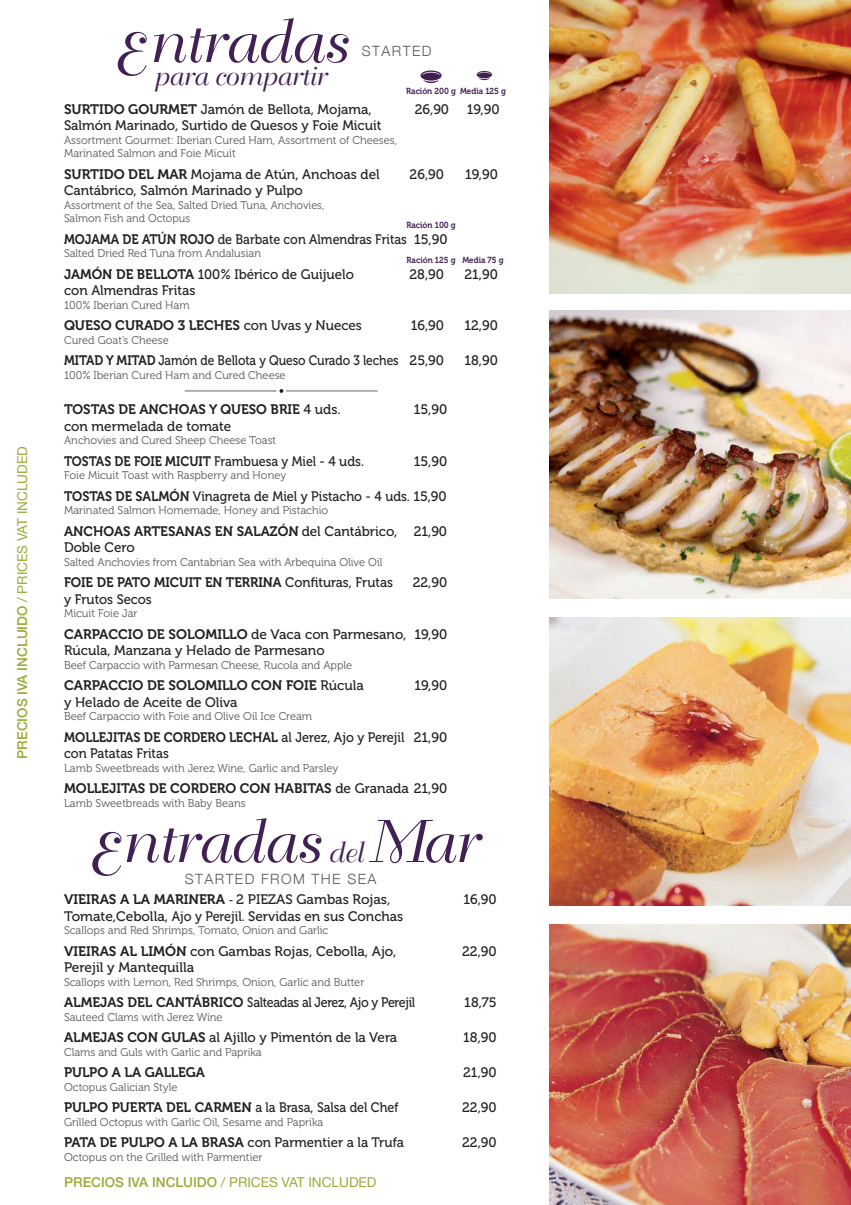
<style>
.page{position:relative;width:851px;height:1205px;background:#fff}
.page>*{position:absolute;margin:0;border:0;box-sizing:border-box;transform-origin:0 0}
.t1{font:59.62px "Bellevue";color:#412154}
.t2{font:28.12px "Bellevue";color:#412154}
.t3{font:26.25px "Bellevue";color:#412154}
.t4{font:300 14.12px "Helvetica Neue";letter-spacing:.1em;color:#57585a}
.t5{font:13.75px/16.5px "Museo 500";color:#231f20}
.t6{font:13.75px "Museo 700";color:#231f20}
.t7{font:13.75px "Museo 500";color:#231f20;scale:.91 1}
.t8{font:13.75px "Museo 500";color:#231f20;scale:.93 1}
.t9{font:13.75px "Museo 500";color:#231f20;scale:.88 1}
.t10{font:13.75px "Museo 700";color:#231f20;scale:.93 1}
.t11{font:13.75px "Museo 500";letter-spacing:-.025em;color:#231f20;scale:.84 1}
.t12{font:13.75px "Museo 700";color:#231f20;scale:.95 1}
.t13{font:13.75px "Museo 500";color:#231f20;scale:.96 1}
.t14{font:13.75px "Museo 500";color:#231f20;scale:.95 1}
.t15{font:500 13.62px "Helvetica Neue";color:#9aab39}
.t16{font:11.25px/13.5px "Museo 300";color:#57585a}
.t17{font:11.25px/13.5px "Museo 300";color:#57585a;scale:.96 1}
.t18{font:8.75px "Museo 700";color:#412154;scale:.91 1}
.s1{font-weight:400}
.s2{font-family:"Museo 700"}
.s3{font-family:"Museo 500"}
.s4{font-size:59.62px}
.s5{font-family:"Seravek";font-size:13.12px}
</style>
<div class="page">
<img style="left:549px;top:0;width:301px;height:293px">
<img style="left:549px;top:311px;width:301px;height:288px">
<img style="left:549px;top:617px;width:301px;height:288px">
<img style="left:549px;top:924px;width:301px;height:281px">
<hr style="left:185px;top:391px;width:91px;height:1px;background:#231f20">
<svg style="left:279px;top:389px;width:4px;height:4px"></svg>
<hr style="left:286px;top:391px;width:91px;height:1px;background:#231f20">
<svg style="left:420px;top:70px;width:21px;height:13px"></svg>
<svg style="left:476px;top:71px;width:16px;height:9px"></svg>
<p class="t15" style="left:11px;top:758px;width:314px;rotate:-90deg">PRECIOS IVA INCLUIDO <span class="s1">/ PRICES VAT INCLUDED</span></p>
<h1 class="t1" style="left:110px;top:9px;width:236px">Entradas</h1>
<h3 class="t3" style="left:153px;top:61px;width:174px">para compartir</h3>
<p class="t4" style="left:362px;top:42px;width:71px">STARTED</p>
<p class="t18" style="left:406px;top:86px;width:111px">Ración 200 g Media 125 g</p>
<p class="t5" style="left:64px;top:101px;width:309px"><span class="s2">SURTIDO GOURMET</span> Jamón de Bellota, Mojama,</p>
<p class="t5" style="left:415px;top:101px;width:36px">26,90</p>
<p class="t5" style="left:467px;top:101px;width:34px">19,90</p>
<p class="t5" style="left:64px;top:117px;width:319px">Salmón Marinado, Surtido de Quesos y Foie Micuit</p>
<p class="t16" style="left:64px;top:133px;width:334px">Assortment Gourmet: Iberian Cured Ham, Assortment of Cheeses,<br>Marinated Salmon and Foie Micuit</p>
<p class="t5" style="left:64px;top:166px;width:317px"><span class="s2">SURTIDO DEL MAR</span> Mojama de Atún, Anchoas del</p>
<p class="t5" style="left:409px;top:166px;width:36px">26,90</p>
<p class="t5" style="left:465px;top:166px;width:34px">19,90</p>
<p class="t5" style="left:64px;top:182px;width:240px">Cantábrico, Salmón Marinado y Pulpo</p>
<p class="t17" style="left:64px;top:198px;width:272px">Assortment of the Sea, Salted Dried Tuna, Anchovies,<br>Salmon Fish and Octopus</p>
<p class="t7" style="left:64px;top:231px;width:423px"><span class="s2">MOJAMA DE ATÚN ROJO</span> de Barbate con Almendras Fritas 15,90</p>
<p class="t16" style="left:64px;top:247px;width:198px">Salted Dried Red Tuna from Andalusian</p>
<p class="t5" style="left:64px;top:266px;width:291px"><span class="s2">JAMÓN DE BELLOTA</span> 100% Ibérico de Guijuelo</p>
<p class="t5" style="left:409px;top:266px;width:36px">28,90</p>
<p class="t5" style="left:464px;top:266px;width:35px">21,90</p>
<p class="t5" style="left:64px;top:282px;width:133px">con Almendras Fritas</p>
<p class="t16" style="left:64px;top:298px;width:127px">100% Iberian Cured Ham</p>
<p class="t6" style="left:64px;top:318px;width:299px">QUESO CURADO 3 LECHES <span class="s3">con Uvas y Nueces</span></p>
<p class="t5" style="left:410px;top:317px;width:35px">16,90</p>
<p class="t5" style="left:464px;top:317px;width:35px">12,90</p>
<p class="t16" style="left:64px;top:333px;width:106px">Cured Goat’s Cheese</p>
<p class="t9" style="left:64px;top:353px;width:433px"><span class="s2">MITAD Y MITAD</span> Jamón de Bellota y Queso Curado 3 leches 25,90</p>
<p class="t5" style="left:464px;top:352px;width:35px">18,90</p>
<p class="t16" style="left:64px;top:368px;width:223px">100% Iberian Cured Ham and Cured Cheese</p>
<p class="t18" style="left:406px;top:220px;width:56px">Ración 100 g</p>
<p class="t18" style="left:406px;top:255px;width:108px">Ración 125 g Media 75 g</p>
<p class="t6" style="left:64px;top:402px;width:278px">TOSTAS DE ANCHOAS Y QUESO BRIE <span class="s3">4 uds.</span></p>
<p class="t5" style="left:414px;top:402px;width:35px">15,90</p>
<p class="t5" style="left:64px;top:418px;width:169px">con mermelada de tomate</p>
<p class="t16" style="left:64px;top:434px;width:214px">Anchovies and Cured Sheep Cheese Toast</p>
<p class="t7" style="left:64px;top:453px;width:331px"><span class="s2">TOSTAS DE FOIE MICUIT</span> Frambuesa y Miel - 4 uds.</p>
<p class="t5" style="left:414px;top:453px;width:35px">15,90</p>
<p class="t16" style="left:64px;top:469px;width:224px">Foie Micuit Toast with Raspberry and Honey</p>
<p class="t8" style="left:64px;top:488px;width:413px"><span class="s2">TOSTAS DE SALMÓN</span> Vinagreta de Miel y Pistacho - 4 uds. 15,90</p>
<p class="t16" style="left:64px;top:504px;width:265px">Marinated Salmon Homemade, Honey and Pistachio</p>
<p class="t6" style="left:64px;top:523px;width:384px">ANCHOAS ARTESANAS EN SALAZÓN <span class="s3">del Cantábrico, 21,90</span></p>
<p class="t5" style="left:64px;top:540px;width:72px">Doble Cero</p>
<p class="t16" style="left:64px;top:555px;width:320px">Salted Anchovies from Cantabrian Sea with Arbequina Olive Oil</p>
<p class="t12" style="left:64px;top:575px;width:348px">FOIE DE PATO MICUIT EN TERRINA <span class="s3">Confituras, Frutas</span></p>
<p class="t5" style="left:413px;top:575px;width:36px">22,90</p>
<p class="t14" style="left:64px;top:591px;width:94px">y Frutos Secos</p>
<p class="t16" style="left:64px;top:607px;width:75px">Micuit Foie Jar</p>
<p class="t5" style="left:64px;top:626px;width:384px"><span class="s2">CARPACCIO DE SOLOMILLO</span> de Vaca con Parmesano, 19,90<br>Rúcula, Manzana y Helado de Parmesano</p>
<p class="t16" style="left:64px;top:658px;width:289px">Beef Carpaccio with Parmesan Cheese, Rucola and Apple</p>
<p class="t6" style="left:64px;top:678px;width:301px">CARPACCIO DE SOLOMILLO CON FOIE <span class="s3">Rúcula</span></p>
<p class="t5" style="left:414px;top:678px;width:34px">19,90</p>
<p class="t5" style="left:64px;top:694px;width:175px">y Helado de Aceite de Oliva</p>
<p class="t16" style="left:64px;top:710px;width:250px">Beef Carpaccio with Foie and Olive Oil Ice Cream</p>
<p class="t10" style="left:64px;top:729px;width:413px">MOLLEJITAS DE CORDERO LECHAL <span class="s3">al Jerez, Ajo y Perejil 21,90</span></p>
<p class="t8" style="left:64px;top:746px;width:114px">con Patatas Fritas</p>
<p class="t16" style="left:64px;top:761px;width:276px">Lamb Sweetbreads with Jerez Wine, Garlic and Parsley</p>
<p class="t6" style="left:64px;top:781px;width:384px">MOLLEJITAS DE CORDERO CON HABITAS <span class="s3">de Granada 21,90</span></p>
<p class="t16" style="left:64px;top:796px;width:183px">Lamb Sweetbreads with Baby Beans</p>
<h1 class="t1" style="left:85px;top:809px;width:234px">Entradas</h1>
<p class="t4" style="left:185px;top:870px;width:193px">STARTED FROM THE SEA</p>
<h2 class="t2" style="left:327px;top:837px;width:149px">del<span class="s4">Mar</span></h2>
<p class="t5" style="left:64px;top:891px;width:328px"><span class="s2">VIEIRAS A LA MARINERA</span> <span class="s5">-</span> 2 PIEZAS Gambas Rojas,</p>
<p class="t5" style="left:463px;top:891px;width:35px">16,90</p>
<p class="t5" style="left:64px;top:908px;width:341px">Tomate,Cebolla, Ajo y Perejil. Servidas en sus Conchas</p>
<p class="t16" style="left:64px;top:924px;width:266px">Scallops and Red Shrimps, Tomato, Onion and Garlic</p>
<p class="t5" style="left:64px;top:943px;width:334px"><span class="s2">VIEIRAS AL LIMÓN</span> con Gambas Rojas, Cebolla, Ajo,</p>
<p class="t5" style="left:462px;top:943px;width:36px">22,90</p>
<p class="t5" style="left:64px;top:959px;width:132px">Perejil y Mantequilla</p>
<p class="t16" style="left:64px;top:975px;width:302px">Scallops with Lemon, Red Shrimps, Onion, Garlic and Butter</p>
<p class="t11" style="left:64px;top:995px;width:419px"><span class="s2">ALMEJAS DEL CANTÁBRICO</span> Salteadas al Jerez, Ajo y Perejil</p>
<p class="t5" style="left:464px;top:994px;width:34px">18,75</p>
<p class="t16" style="left:64px;top:1010px;width:160px">Sauteed Clams with Jerez Wine</p>
<p class="t5" style="left:64px;top:1029px;width:334px"><span class="s2">ALMEJAS CON GULAS</span> al Ajillo y Pimentón de la Vera</p>
<p class="t5" style="left:463px;top:1029px;width:35px">18,90</p>
<p class="t16" style="left:64px;top:1045px;width:199px">Clams and Guls with Garlic and Paprika</p>
<p class="t6" style="left:64px;top:1065px;width:142px">PULPO A LA GALLEGA</p>
<p class="t5" style="left:463px;top:1064px;width:35px">21,90</p>
<p class="t16" style="left:64px;top:1080px;width:115px">Octopus Galician Style</p>
<p class="t7" style="left:64px;top:1100px;width:369px"><span class="s2">PULPO PUERTA DEL CARMEN</span> a la Brasa, Salsa del Chef</p>
<p class="t5" style="left:462px;top:1099px;width:36px">22,90</p>
<p class="t16" style="left:64px;top:1115px;width:261px">Grilled Octopus with Garlic Oil, Sesame and Paprika</p>
<p class="t13" style="left:64px;top:1135px;width:355px"><span class="s2">PATA DE PULPO A LA BRASA</span> con Parmentier a la Trufa</p>
<p class="t5" style="left:462px;top:1134px;width:36px">22,90</p>
<p class="t16" style="left:64px;top:1150px;width:200px">Octopus on the Grilled with Parmentier</p>
<p class="t15" style="left:64px;top:1171px;width:314px">PRECIOS IVA INCLUIDO <span class="s1">/ PRICES VAT INCLUDED</span></p>
</div>
